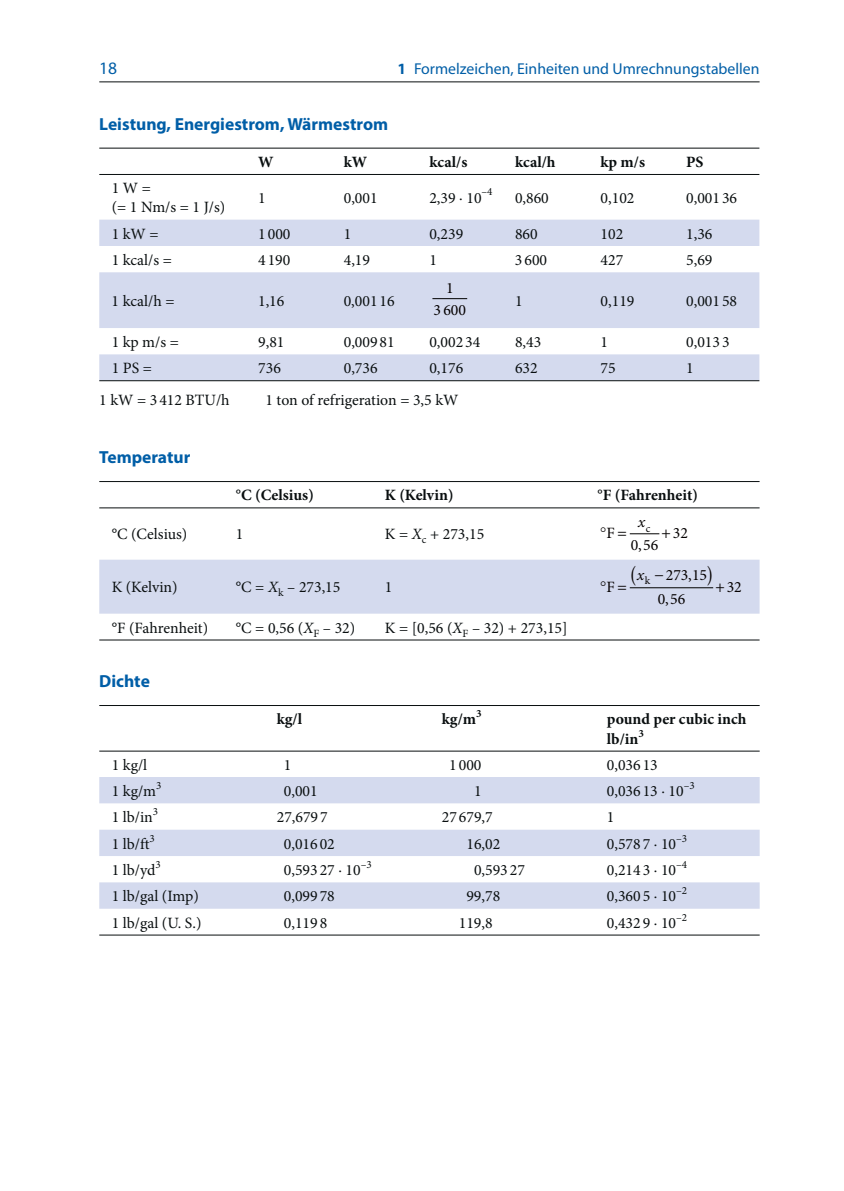
<style>
.page{position:relative;width:844px;height:1191px;background:#fff}
.page>*{position:absolute;margin:0;border:0;box-sizing:border-box;transform-origin:0 0}
.t1{font:700 17.5px "Myriad Pro";color:#005ea7}
.t2{font:17.5px "Myriad Pro";color:#005ea7}
.t3{font:15.75px/19.2px "Minion Pro";color:#090e0f}
.t4{font:700 15.75px/19.2px "Minion Pro";color:#090e0f}
.t5{font:15.75px "Myriad Pro";color:#005ea7}
.t6{font:15.75px/22.6px "Minion Pro";letter-spacing:.005em;color:#040000;text-align:center}
.t7{font:15.75px "Times New Roman";color:#040000}
.t8{font:italic 15.75px "Minion Pro";color:#040000}
.t9{font:11.03px "Minion Pro";color:#090e0f}
.t10{font:11.03px "Minion Pro";color:#040000}
.t11{font:700 11.03px "Minion Pro";color:#090e0f}
.s1{font-weight:700}
.s2{font-style:italic}
.s3{font-family:"Minion Pro"}
</style>
<div class="page">
<hr style="left:99px;top:81px;width:660px;height:1px;background:#090e0f">
<svg style="left:99px;top:220px;width:660px;height:160px;fill:#d4daee"></svg>
<hr style="left:99px;top:380px;width:660px;height:1px;background:#090e0f">
<hr style="left:99px;top:174px;width:660px;height:1px;background:#090e0f">
<hr style="left:99px;top:148px;width:660px;height:1px;background:#090e0f">
<hr style="left:433px;top:298px;width:33px;height:1px;background:#000">
<hr style="left:99px;top:639px;width:660px;height:1px;background:#090e0f">
<hr style="left:99px;top:507px;width:660px;height:1px;background:#090e0f">
<hr style="left:99px;top:481px;width:660px;height:1px;background:#090e0f">
<svg style="left:99px;top:777px;width:660px;height:131px;fill:#d4daee"></svg>
<hr style="left:99px;top:934px;width:660px;height:1px;background:#090e0f">
<hr style="left:99px;top:750px;width:660px;height:1px;background:#090e0f">
<hr style="left:99px;top:705px;width:660px;height:1px;background:#090e0f">
<svg style="left:630px;top:533px;width:30px;height:2px"></svg>
<div style="left:99px;top:559px;width:660px;height:54px;background:#d4daee"></div>
<p class="t2" style="left:99px;top:62px;width:19px">18</p>
<p class="t5" style="left:397px;top:63px;width:363px"><span class="s1">1</span> Formelzeichen, Einheiten und Umrechnungstabellen</p>
<p class="t1" style="left:99px;top:117px;width:290px">Leistung, Energiestrom, Wärmestrom</p>
<p class="t4" style="left:258px;top:154px;width:17px">W</p>
<p class="t4" style="left:344px;top:154px;width:25px">kW</p>
<p class="t4" style="left:429px;top:154px;width:39px">kcal/s</p>
<p class="t4" style="left:515px;top:154px;width:42px">kcal/h</p>
<p class="t4" style="left:600px;top:154px;width:46px">kp m/s</p>
<p class="t4" style="left:686px;top:154px;width:19px">PS</p>
<p class="t3" style="left:112px;top:180px;width:115px">1 W =<br>(= 1 Nm/s = 1 J/s)</p>
<p class="t3" style="left:258px;top:189px;width:9px">1</p>
<p class="t3" style="left:344px;top:189px;width:35px">0,001</p>
<p class="t3" style="left:429px;top:189px;width:65px">2,39 · 10<sup>–4</sup></p>
<p class="t3" style="left:515px;top:189px;width:35px">0,860</p>
<p class="t3" style="left:600px;top:189px;width:35px">0,102</p>
<p class="t3" style="left:686px;top:189px;width:52px">0,001 36</p>
<p class="t3" style="left:112px;top:225px;width:48px">1 kW =</p>
<p class="t3" style="left:258px;top:225px;width:34px">1 000</p>
<p class="t3" style="left:344px;top:225px;width:9px">1</p>
<p class="t3" style="left:429px;top:225px;width:35px">0,239</p>
<p class="t3" style="left:515px;top:225px;width:24px">860</p>
<p class="t3" style="left:600px;top:225px;width:24px">102</p>
<p class="t3" style="left:686px;top:225px;width:28px">1,36</p>
<p class="t3" style="left:112px;top:252px;width:62px">1 kcal/s =</p>
<p class="t3" style="left:258px;top:252px;width:34px">4 190</p>
<p class="t3" style="left:343px;top:252px;width:28px">4,19</p>
<p class="t3" style="left:429px;top:252px;width:9px">1</p>
<p class="t3" style="left:515px;top:252px;width:34px">3 600</p>
<p class="t3" style="left:600px;top:252px;width:24px">427</p>
<p class="t3" style="left:686px;top:252px;width:28px">5,69</p>
<p class="t3" style="left:112px;top:293px;width:64px">1 kcal/h =</p>
<p class="t3" style="left:258px;top:293px;width:28px">1,16</p>
<p class="t3" style="left:343px;top:293px;width:52px">0,001 16</p>
<p class="t6" style="left:433px;top:278px;width:34px">1<br>3 600</p>
<p class="t3" style="left:515px;top:293px;width:9px">1</p>
<p class="t3" style="left:600px;top:293px;width:35px">0,119</p>
<p class="t3" style="left:686px;top:293px;width:52px">0,001 58</p>
<p class="t3" style="left:112px;top:334px;width:69px">1 kp m/s =</p>
<p class="t3" style="left:258px;top:334px;width:28px">9,81</p>
<p class="t3" style="left:344px;top:334px;width:52px">0,009 81</p>
<p class="t3" style="left:429px;top:334px;width:52px">0,002 34</p>
<p class="t3" style="left:515px;top:334px;width:28px">8,43</p>
<p class="t3" style="left:600px;top:334px;width:9px">1</p>
<p class="t3" style="left:686px;top:334px;width:45px">0,013 3</p>
<p class="t3" style="left:112px;top:360px;width:42px">1 PS =</p>
<p class="t3" style="left:258px;top:360px;width:24px">736</p>
<p class="t3" style="left:344px;top:360px;width:35px">0,736</p>
<p class="t3" style="left:429px;top:360px;width:35px">0,176</p>
<p class="t3" style="left:515px;top:360px;width:24px">632</p>
<p class="t3" style="left:600px;top:360px;width:17px">75</p>
<p class="t3" style="left:686px;top:360px;width:9px">1</p>
<p class="t3" style="left:99px;top:392px;width:132px">1 kW = 3 412 BTU/h</p>
<p class="t3" style="left:265px;top:392px;width:194px">1 ton of refrigeration = 3,5 kW</p>
<p class="t1" style="left:99px;top:451px;width:93px">Temperatur</p>
<p class="t4" style="left:236px;top:487px;width:79px">°C (Celsius)</p>
<p class="t4" style="left:385px;top:487px;width:70px">K (Kelvin)</p>
<p class="t4" style="left:597px;top:487px;width:102px">°F (Fahrenheit)</p>
<p class="t8" style="left:637px;top:512px;width:9px">x</p>
<p class="t3" style="left:112px;top:526px;width:77px">°C (Celsius)</p>
<p class="t3" style="left:236px;top:526px;width:9px">1</p>
<p class="t3" style="left:385px;top:526px;width:101px">K = <span class="s2">X</span><sub>c</sub> + 273,15</p>
<p class="t7" style="left:600px;top:523px;width:16px">°<span class="s3">F</span></p>
<p class="t10" style="left:645px;top:524px;width:6px">c</p>
<p class="t6" style="left:672px;top:523px;width:17px">32</p>
<p class="t6" style="left:630px;top:535px;width:29px">0,56</p>
<p class="t3" style="left:112px;top:579px;width:67px">K (Kelvin)</p>
<p class="t3" style="left:236px;top:579px;width:106px">°C = <span class="s2">X</span><sub>k</sub> – 273,15</p>
<p class="t3" style="left:385px;top:579px;width:9px">1</p>
<p class="t7" style="left:600px;top:577px;width:16px">°<span class="s3">F</span></p>
<p class="t6" style="left:636px;top:565px;width:72px"><span class="s2">x</span><sub>k</sub> 273,15</p>
<p class="t6" style="left:657px;top:589px;width:29px">0,56</p>
<p class="t6" style="left:726px;top:577px;width:17px">32</p>
<p class="t3" style="left:112px;top:619px;width:98px">°F (Fahrenheit)</p>
<p class="t3" style="left:236px;top:619px;width:121px">°C = 0,56 (<span class="s2">X</span><sub>F</sub> – 32)</p>
<p class="t3" style="left:385px;top:619px;width:184px">K = [0,56 (<span class="s2">X</span><sub>F</sub> – 32) + 273,15]</p>
<p class="t1" style="left:99px;top:675px;width:52px">Dichte</p>
<p class="t4" style="left:277px;top:711px;width:27px">kg/l</p>
<p class="t4" style="left:441px;top:711px;width:36px">kg/m</p>
<p class="t11" style="left:476px;top:709px;width:7px">3</p>
<p class="t4" style="left:606px;top:711px;width:141px">pound per cubic inch lb/in<sup>3</sup></p>
<p class="t3" style="left:112px;top:756px;width:37px">1 kg/l</p>
<p class="t3" style="left:284px;top:756px;width:9px">1</p>
<p class="t3" style="left:449px;top:756px;width:34px">1 000</p>
<p class="t3" style="left:606px;top:756px;width:52px">0,036 13</p>
<p class="t3" style="left:112px;top:782px;width:46px">1 kg/m</p>
<p class="t9" style="left:156px;top:781px;width:7px">3</p>
<p class="t9" style="left:683px;top:781px;width:13px">–3</p>
<p class="t3" style="left:284px;top:782px;width:35px">0,001</p>
<p class="t3" style="left:474px;top:782px;width:9px">1</p>
<p class="t3" style="left:606px;top:782px;width:78px">0,036 13 · 10</p>
<p class="t3" style="left:112px;top:809px;width:48px">1 lb/in<sup>3</sup></p>
<p class="t3" style="left:277px;top:809px;width:52px">27,679 7</p>
<p class="t3" style="left:441px;top:809px;width:52px">27 679,7</p>
<p class="t3" style="left:606px;top:809px;width:9px">1</p>
<p class="t3" style="left:112px;top:835px;width:39px">1 lb/ft</p>
<p class="t9" style="left:149px;top:833px;width:7px">3</p>
<p class="t9" style="left:676px;top:833px;width:13px">–3</p>
<p class="t3" style="left:284px;top:835px;width:52px">0,016 02</p>
<p class="t3" style="left:466px;top:835px;width:35px">16,02</p>
<p class="t3" style="left:606px;top:835px;width:71px">0,578 7 · 10</p>
<p class="t3" style="left:112px;top:861px;width:45px">1 lb/yd</p>
<p class="t9" style="left:155px;top:860px;width:7px">3</p>
<p class="t9" style="left:360px;top:860px;width:13px">–3</p>
<p class="t3" style="left:284px;top:861px;width:78px">0,593 27 · 10</p>
<p class="t9" style="left:676px;top:860px;width:13px">–4</p>
<p class="t3" style="left:474px;top:861px;width:52px">0,593 27</p>
<p class="t3" style="left:606px;top:861px;width:71px">0,214 3 · 10</p>
<p class="t9" style="left:676px;top:886px;width:13px">–2</p>
<p class="t3" style="left:112px;top:888px;width:89px">1 lb/gal (Imp)</p>
<p class="t3" style="left:284px;top:888px;width:52px">0,099 78</p>
<p class="t3" style="left:466px;top:888px;width:35px">99,78</p>
<p class="t3" style="left:606px;top:888px;width:71px">0,360 5 · 10</p>
<p class="t9" style="left:676px;top:912px;width:13px">–2</p>
<p class="t3" style="left:112px;top:914px;width:91px">1 lb/gal (U. S.)</p>
<p class="t3" style="left:284px;top:914px;width:45px">0,119 8</p>
<p class="t3" style="left:458px;top:914px;width:35px">119,8</p>
<p class="t3" style="left:606px;top:914px;width:71px">0,432 9 · 10</p>
</div>
